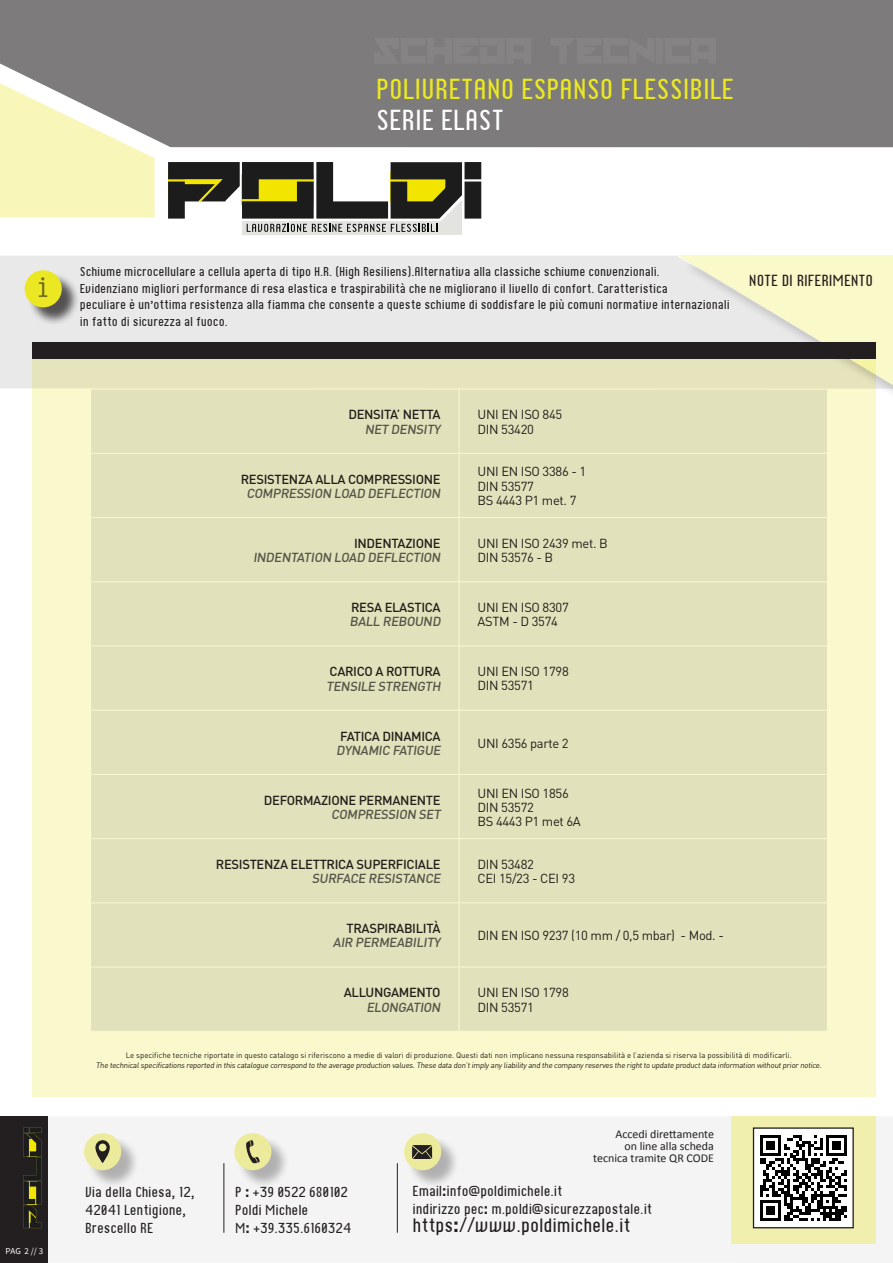
<style>
.page{position:relative;width:893px;height:1263px;background:#fff}
.page>*{position:absolute;margin:0;border:0;box-sizing:border-box;transform-origin:0 0}
.t1{font:27px "Chica Mono";color:#ebe823}
.t2{font:27px "Chica Mono";color:#fff}
.t3{font:18px "Chica Mono";color:#231f20}
.t4{font:15px "Chica Mono";color:#231f20}
.t5{font:13.5px/18px "Chica Mono";color:#231f20}
.t6{font:13.05px/14.2px "DIN";letter-spacing:-.025em;color:#231f20}
.t7{font:500 13.05px "DIN";letter-spacing:-.025em;color:#231f20}
.t8{font:500 13.05px "DIN";color:#57585a}
.t9{font:12px/16.5px "Chica Mono";color:#231f20}
.t10{font:12px/12px "Calibri";color:#231f20;text-align:right}
.t11{font:9px "Source Sans Pro";color:#fff}
.t12{font:7.8px/10.4px "DIN";color:#231f20;text-align:center}
</style>
<div class="page">
<div style="left:0;top:0;width:893px;height:147px;background:#7d7b7b"></div>
<svg style="left:168px;top:162px;width:313px;height:73px"></svg>
<svg style="left:0;top:73px;width:155px;height:144px;background:#e0dfb5"></svg>
<div style="left:48px;top:1117px;width:845px;height:145px;background:#f4f4f4"></div>
<svg style="left:412px;top:1145px;width:20px;height:14px"></svg>
<svg style="left:246px;top:1140px;width:14px;height:23px"></svg>
<svg style="left:95px;top:1140px;width:15px;height:23px"></svg>
<hr style="left:223px;top:1163px;width:1px;height:70px;background:#231f20">
<hr style="left:397px;top:1163px;width:1px;height:70px;background:#231f20">
<div style="left:33px;top:342px;width:843px;height:754px;background:#faf9ce"></div>
<div style="left:731px;top:1116px;width:145px;height:128px;background:#f0efad"></div>
<div style="left:753px;top:1128px;width:100px;height:100px;background:#fff"></div>
<svg style="left:760px;top:1135px;width:87px;height:86px"></svg>
<div style="left:753px;top:1127px;width:101px;height:101px;border:1px solid #231f20"></div>
<div style="left:91px;top:390px;width:736px;height:641px;background:#e1e2bc"></div>
<hr style="left:91px;top:389px;width:368px;height:1px;background:#fff">
<hr style="left:459px;top:389px;width:368px;height:1px;background:#fff">
<hr style="left:459px;top:389px;width:1px;height:64px;background:#fff">
<hr style="left:459px;top:454px;width:1px;height:63px;background:#fff">
<hr style="left:459px;top:518px;width:1px;height:63px;background:#fff">
<hr style="left:459px;top:582px;width:1px;height:64px;background:#fff">
<hr style="left:459px;top:646px;width:1px;height:64px;background:#fff">
<hr style="left:459px;top:710px;width:1px;height:64px;background:#fff">
<hr style="left:459px;top:775px;width:1px;height:63px;background:#fff">
<hr style="left:459px;top:839px;width:1px;height:63px;background:#fff">
<hr style="left:459px;top:903px;width:1px;height:64px;background:#fff">
<hr style="left:459px;top:967px;width:1px;height:64px;background:#fff">
<hr style="left:91px;top:453px;width:368px;height:1px;background:#fff">
<hr style="left:459px;top:453px;width:368px;height:1px;background:#fff">
<hr style="left:91px;top:517px;width:368px;height:1px;background:#fff">
<hr style="left:459px;top:517px;width:368px;height:1px;background:#fff">
<hr style="left:91px;top:581px;width:368px;height:1px;background:#fff">
<hr style="left:459px;top:581px;width:368px;height:1px;background:#fff">
<hr style="left:91px;top:646px;width:368px;height:1px;background:#fff">
<hr style="left:459px;top:646px;width:368px;height:1px;background:#fff">
<hr style="left:91px;top:710px;width:368px;height:1px;background:#fff">
<hr style="left:459px;top:710px;width:368px;height:1px;background:#fff">
<hr style="left:91px;top:774px;width:368px;height:1px;background:#fff">
<hr style="left:459px;top:774px;width:368px;height:1px;background:#fff">
<hr style="left:91px;top:838px;width:368px;height:1px;background:#fff">
<hr style="left:459px;top:838px;width:368px;height:1px;background:#fff">
<hr style="left:91px;top:902px;width:368px;height:1px;background:#fff">
<hr style="left:459px;top:902px;width:368px;height:1px;background:#fff">
<hr style="left:91px;top:967px;width:368px;height:1px;background:#fff">
<hr style="left:459px;top:967px;width:368px;height:1px;background:#fff">
<hr style="left:91px;top:1031px;width:368px;height:1px;background:#fff">
<hr style="left:459px;top:1031px;width:368px;height:1px;background:#fff">
<div style="left:681px;top:257px;width:212px;height:150px;background:#231f20;opacity:.75"></div>
<svg style="left:0;top:256px;width:893px;height:133px;background:#e8e7d8"></svg>
<div style="left:33px;top:342px;width:843px;height:16px;background:#231f20"></div>
<div style="left:0;top:1116px;width:48px;height:147px;background:#231f20"></div>
<div style="left:27px;top:273px;width:53px;height:53px;background:#231f20;opacity:.75"></div>
<div style="left:25px;top:270px;width:37px;height:37px;background:#ebe823;border-radius:50%"></div>
<svg style="left:39px;top:277px;width:8px;height:20px"></svg>
<svg style="left:23px;top:1127px;width:19px;height:101px"></svg>
<h1 class="t1" style="left:376px;top:72px;width:359px">POLIURETANO ESPANSO FLESSIBILE</h1>
<h1 class="t2" style="left:376px;top:103px;width:129px">SERIE ELAST</h1>
<p class="t11" style="left:5px;top:1245px;width:39px">PAG 2 // 3</p>
<p class="t9" style="left:80px;top:263px;width:651px">Schiume microcellulare a cellula aperta di tipo H.R. (High Resiliens).Alternativa alla classiche schiume convenzionali.<br>Evidenziano migliori performance di resa elastica e traspirabilità che ne migliorano il livello di confort. Caratteristica<br>peculiare è un’ottima resistenza alla fiamma che consente a queste schiume di soddisfare le più comuni normative internazionali in fatto di sicurezza al fuoco.</p>
<h3 class="t4" style="left:749px;top:271px;width:126px">NOTE DI RIFERIMENTO</h3>
<h3 class="t7" style="left:348px;top:406px;width:94px">DENSITA’ NETTA</h3>
<h3 class="t8" style="left:365px;top:421px;width:80px">NET DENSITY</h3>
<h3 class="t6" style="left:477px;top:407px;width:86px">UNI EN ISO 845<br>DIN 53420</h3>
<h3 class="t7" style="left:241px;top:471px;width:201px">RESISTENZA ALLA COMPRESSIONE</h3>
<h3 class="t8" style="left:246px;top:485px;width:198px">COMPRESSION LOAD DEFLECTION</h3>
<h3 class="t6" style="left:477px;top:464px;width:110px">UNI EN ISO 3386 - 1<br>DIN 53577<br>BS 4443 P1 met. 7</h3>
<h3 class="t7" style="left:354px;top:535px;width:88px">INDENTAZIONE</h3>
<h3 class="t8" style="left:253px;top:549px;width:191px">INDENTATION LOAD DEFLECTION</h3>
<h3 class="t6" style="left:477px;top:536px;width:132px">UNI EN ISO 2439 met. B<br>DIN 53576 - B</h3>
<h3 class="t7" style="left:351px;top:599px;width:91px">RESA ELASTICA</h3>
<h3 class="t8" style="left:349px;top:613px;width:95px">BALL REBOUND</h3>
<h3 class="t6" style="left:477px;top:600px;width:93px">UNI EN ISO 8307<br>ASTM - D 3574</h3>
<h3 class="t7" style="left:330px;top:663px;width:113px">CARICO A ROTTURA</h3>
<h3 class="t8" style="left:326px;top:677px;width:118px">TENSILE STRENGTH</h3>
<h3 class="t6" style="left:477px;top:664px;width:93px">UNI EN ISO 1798<br>DIN 53571</h3>
<h3 class="t7" style="left:340px;top:727px;width:102px">FATICA DINAMICA</h3>
<h3 class="t8" style="left:336px;top:742px;width:108px">DYNAMIC FATIGUE</h3>
<h3 class="t6" style="left:477px;top:735px;width:93px">UNI 6356 parte 2</h3>
<h3 class="t7" style="left:264px;top:792px;width:178px">DEFORMAZIONE PERMANENTE</h3>
<h3 class="t8" style="left:331px;top:806px;width:113px">COMPRESSION SET</h3>
<h3 class="t7" style="left:216px;top:856px;width:226px">RESISTENZA ELETTRICA SUPERFICIALE</h3>
<h3 class="t8" style="left:312px;top:870px;width:132px">SURFACE RESISTANCE</h3>
<h3 class="t7" style="left:346px;top:920px;width:96px">TRASPIRABILITÀ</h3>
<h3 class="t8" style="left:333px;top:934px;width:111px">AIR PERMEABILITY</h3>
<h3 class="t7" style="left:344px;top:984px;width:98px">ALLUNGAMENTO</h3>
<h3 class="t8" style="left:366px;top:998px;width:78px">ELONGATION</h3>
<h3 class="t6" style="left:477px;top:785px;width:105px">UNI EN ISO 1856<br>DIN 53572<br>BS 4443 P1 met 6A</h3>
<h3 class="t6" style="left:477px;top:857px;width:99px">DIN 53482<br>CEI 15/23 - CEI 93</h3>
<h3 class="t6" style="left:477px;top:928px;width:248px">DIN EN ISO 9237 (10 mm / 0,5 mbar) - Mod. -</h3>
<h3 class="t6" style="left:477px;top:985px;width:93px">UNI EN ISO 1798<br>DIN 53571</h3>
<p class="t12" style="left:96px;top:1049px;width:728px">Le specifiche tecniche riportate in questo catalogo si riferiscono a medie di valori di produzione. Questi dati non implicano nessuna responsabilità e l’azienda si riserva la possibilità di modificarli.<br>The technicalspecifications reported in this catalogue correspond to the average production values.These data don’timply any liability and the company reserves the rightto update productdata information withoutprior notice.</p>
<h3 class="t5" style="left:85px;top:1182px;width:111px">Via della Chiesa, 12,<br>42041 Lentigione,<br>Brescello RE</h3>
<h3 class="t5" style="left:235px;top:1182px;width:118px">P : +39 0522 680102<br>Poldi Michele<br>M: +39.335.6160324</h3>
<h3 class="t10" style="left:593px;top:1128px;width:122px">Accedi direttamente<br>on line alla scheda tecnica tramite QR CODE</h3>
<h3 class="t5" style="left:413px;top:1182px;width:241px">Email:info@poldimichele.it<br>indirizzo pec: m.poldi@sicurezzapostale.it</h3>
<h2 class="t3" style="left:413px;top:1214px;width:219px">https://www.poldimichele.it</h2>
</div>
